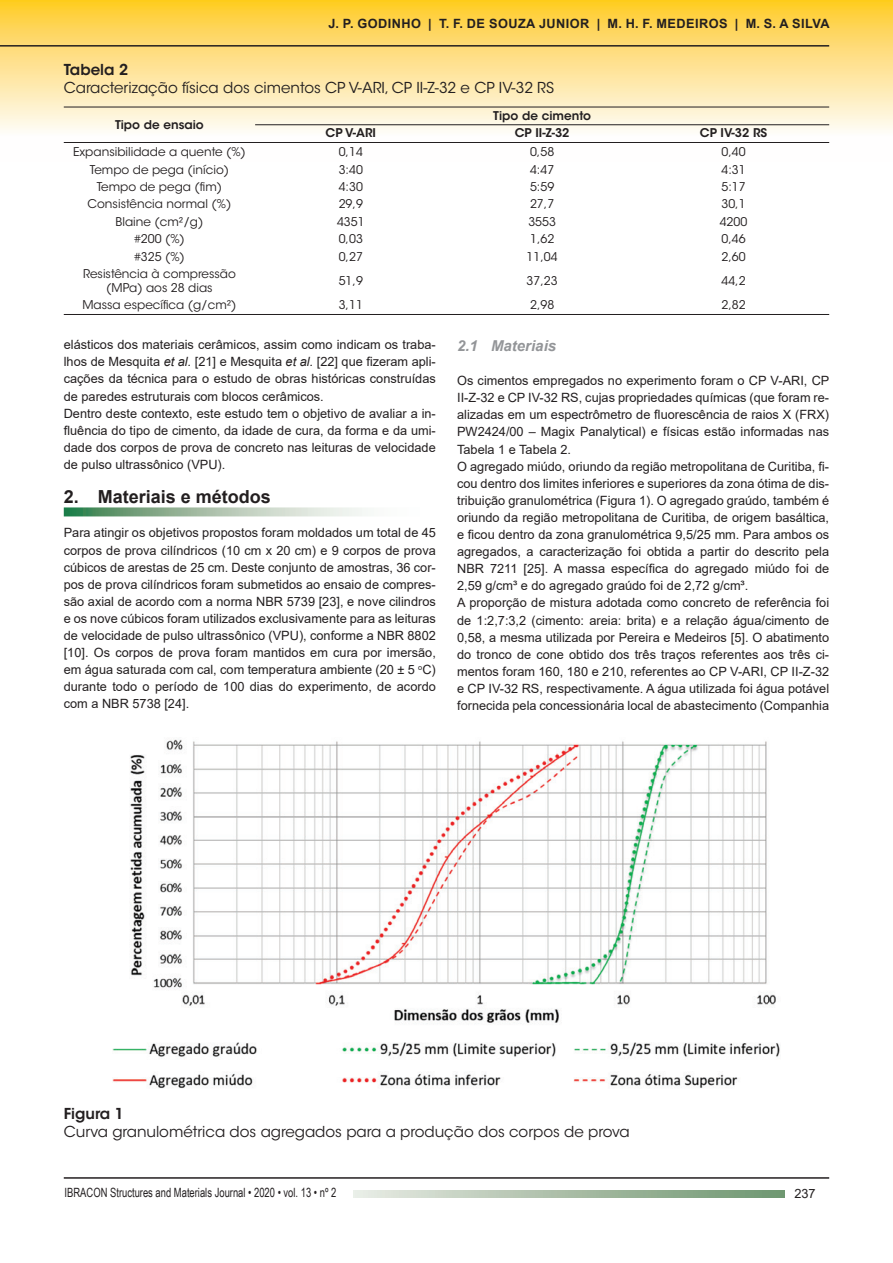
<style>
.page{position:relative;width:893px;height:1263px;background:#fff}
.page>*{position:absolute;margin:0;border:0;box-sizing:border-box;transform-origin:0 0}
.t1{font:700 18px "Arial";color:#231f20}
.t2{font:15px "ITC Avant Garde Std";color:#231f20}
.t3{font:600 15px "ITC Avant Garde Std";color:#231f20}
.t4{font:italic 700 15px "Arial";color:#939598}
.t5{font:12.75px/17.1px "Arial";color:#231f20}
.t6{font:700 12.75px "Arial";letter-spacing:.035em;color:#231f20}
.t7{font:12.75px "Arial Narrow";color:#231f20;scale:.9 1}
.t8{font:12px/13.5px "ITC Avant Garde Std";color:#231f20;text-align:center}
.t9{font:600 12px "ITC Avant Garde Std";color:#231f20}
.s1{font-style:italic}
</style>
<div class="page">
<svg style="left:0;top:0;width:893px;height:143px;background:#fde396"></svg>
<hr style="left:64px;top:1177px;width:765px;height:2px;background:#231f20">
<hr style="left:0;top:45px;width:829px;height:2px;background:#231f20">
<svg style="left:354px;top:1190px;width:430px;height:8px;background:#a9bea7"></svg>
<svg style="left:64px;top:507px;width:299px;height:9px;background:#a6c2ab"></svg>
<hr style="left:64px;top:107px;width:765px;height:1px;background:#231f20">
<hr style="left:255px;top:124px;width:574px;height:1px;background:#231f20">
<hr style="left:64px;top:142px;width:765px;height:1px;background:#231f20">
<hr style="left:64px;top:314px;width:765px;height:1px;background:#231f20">
<img style="left:112px;top:739px;width:668px;height:349px">
<p class="t6" style="left:328px;top:15px;width:503px">J. P. GODINHO | T. F. DE SOUZA JUNIOR | M. H. F. MEDEIROS | M. S. A SILVA</p>
<p class="t3" style="left:64px;top:60px;width:66px">Tabela 2</p>
<p class="t2" style="left:64px;top:78px;width:492px">Caracterização física dos cimentos CP V-ARI, CP II-Z-32 e CP IV-32 RS</p>
<p class="t9" style="left:115px;top:117px;width:90px">Tipo de ensaio</p>
<p class="t9" style="left:493px;top:108px;width:99px">Tipo de cimento</p>
<p class="t9" style="left:326px;top:125px;width:52px">CP V-ARI</p>
<p class="t9" style="left:515px;top:125px;width:56px">CP II-Z-32</p>
<p class="t9" style="left:700px;top:125px;width:69px">CP IV-32 RS</p>
<p class="t8" style="left:73px;top:145px;width:174px">Expansibilidade a quente (%)</p>
<p class="t8" style="left:339px;top:145px;width:26px">0,14</p>
<p class="t8" style="left:530px;top:145px;width:26px">0,58</p>
<p class="t8" style="left:721px;top:145px;width:26px">0,40</p>
<p class="t8" style="left:90px;top:163px;width:141px">Tempo de pega (início)</p>
<p class="t8" style="left:339px;top:163px;width:26px">3:40</p>
<p class="t8" style="left:530px;top:163px;width:26px">4:47</p>
<p class="t8" style="left:721px;top:163px;width:26px">4:31</p>
<p class="t8" style="left:97px;top:180px;width:127px">Tempo de pega (fim)</p>
<p class="t8" style="left:339px;top:180px;width:26px">4:30</p>
<p class="t8" style="left:530px;top:180px;width:26px">5:59</p>
<p class="t8" style="left:721px;top:180px;width:26px">5:17</p>
<p class="t8" style="left:88px;top:198px;width:145px">Consistência normal (%)</p>
<p class="t8" style="left:339px;top:198px;width:26px">29,9</p>
<p class="t8" style="left:530px;top:198px;width:26px">27,7</p>
<p class="t8" style="left:721px;top:198px;width:26px">30,1</p>
<p class="t8" style="left:116px;top:215px;width:89px">Blaine (cm²/g)</p>
<p class="t8" style="left:337px;top:215px;width:29px">4351</p>
<p class="t8" style="left:528px;top:215px;width:29px">3553</p>
<p class="t8" style="left:720px;top:215px;width:29px">4200</p>
<p class="t8" style="left:134px;top:232px;width:52px">#200 (%)</p>
<p class="t8" style="left:339px;top:232px;width:26px">0,03</p>
<p class="t8" style="left:530px;top:232px;width:26px">1,62</p>
<p class="t8" style="left:721px;top:232px;width:26px">0,46</p>
<p class="t8" style="left:134px;top:250px;width:52px">#325 (%)</p>
<p class="t8" style="left:339px;top:250px;width:26px">0,27</p>
<p class="t8" style="left:527px;top:250px;width:33px">11,04</p>
<p class="t8" style="left:721px;top:250px;width:26px">2,60</p>
<p class="t8" style="left:83px;top:267px;width:154px">Resistência à compressão (MPa) aos 28 dias</p>
<p class="t8" style="left:339px;top:274px;width:26px">51,9</p>
<p class="t8" style="left:527px;top:274px;width:33px">37,23</p>
<p class="t8" style="left:721px;top:274px;width:26px">44,2</p>
<p class="t8" style="left:82px;top:298px;width:156px">Massa específica (g/cm²)</p>
<p class="t8" style="left:339px;top:298px;width:26px">3,11</p>
<p class="t8" style="left:530px;top:298px;width:26px">2,98</p>
<p class="t8" style="left:721px;top:298px;width:26px">2,82</p>
<p class="t5" style="left:64px;top:336px;width:374px">elásticos dos materiais cerâmicos, assim como indicam os traba&shy;lhos de Mesquita <span class="s1">et al.</span> [21] e Mesquita <span class="s1">et al.</span> [22] que fizeram apli&shy;cações da técnica para o estudo de obras históricas construídas de paredes estruturais com blocos cerâmicos.<br>Dentro deste contexto, este estudo tem o objetivo de avaliar a in&shy;fluência do tipo de cimento, da idade de cura, da forma e da umi&shy;dade dos corpos de prova de concreto nas leituras de velocidade de pulso ultrassônico (VPU).</p>
<h1 class="t1" style="left:64px;top:484px;width:209px">2. Materiais e métodos</h1>
<p class="t5" style="left:64px;top:524px;width:374px;text-align:justify">Para atingir os objetivos propostos foram moldados um total de 45 corpos de prova cilíndricos (10 cm x 20 cm) e 9 corpos de prova cúbicos de arestas de 25 cm. Deste conjunto de amostras, 36 cor&shy;pos de prova cilíndricos foram submetidos ao ensaio de compres&shy;são axial de acordo com a norma NBR 5739 [23], e nove cilindros e os nove cúbicos foram utilizados exclusivamente para as leituras de velocidade de pulso ultrassônico (VPU), conforme a NBR 8802 [10]. Os corpos de prova foram mantidos em cura por imersão, em água saturada com cal, com temperatura ambiente (20 ± 5 <sup>o</sup>C) durante todo o período de 100 dias do experimento, de acordo com a NBR 5738 [24].</p>
<p class="t4" style="left:457px;top:336px;width:101px">2.1 Materiais</p>
<p class="t5" style="left:457px;top:372px;width:374px">Os cimentos empregados no experimento foram o CP V-ARI, CP II-Z-32 e CP IV-32 RS, cujas propriedades químicas (que foram re&shy;alizadas em um espectrômetro de fluorescência de raios X (FRX)<br>PW2424/00 – Magix Panalytical) e físicas estão informadas nas Tabela 1 e Tabela 2.<br>O agregado miúdo, oriundo da região metropolitana de Curitiba, fi&shy;cou dentro dos limites inferiores e superiores da zona ótima de dis&shy;tribuição granulométrica (Figura 1). O agregado graúdo, também é oriundo da região metropolitana de Curitiba, de origem basáltica, e ficou dentro da zona granulométrica 9,5/25 mm. Para ambos os agregados, a caracterização foi obtida a partir do descrito pela NBR 7211 [25]. A massa específica do agregado miúdo foi de 2,59 g/cm³ e do agregado graúdo foi de 2,72 g/cm³.<br>A proporção de mistura adotada como concreto de referência foi de 1:2,7:3,2 (cimento: areia: brita) e a relação água/cimento de 0,58, a mesma utilizada por Pereira e Medeiros [5]. O abatimento do tronco de cone obtido dos três traços referentes aos três ci&shy;mentos foram 160, 180 e 210, referentes ao CP V-ARI, CP II-Z-32 e CP IV-32 RS, respectivamente. A água utilizada foi água potável fornecida pela concessionária local de abastecimento (Companhia</p>
<p class="t3" style="left:64px;top:1103px;width:62px">Figura 1</p>
<p class="t2" style="left:64px;top:1122px;width:567px">Curva granulométrica dos agregados para a produção dos corpos de prova</p>
<p class="t7" style="left:65px;top:1183px;width:303px">IBRACON Structures and Materials Journal • 2020 • vol. 13 • nº 2</p>
<p class="t5" style="left:794px;top:1185px;width:23px">237</p>
</div>
